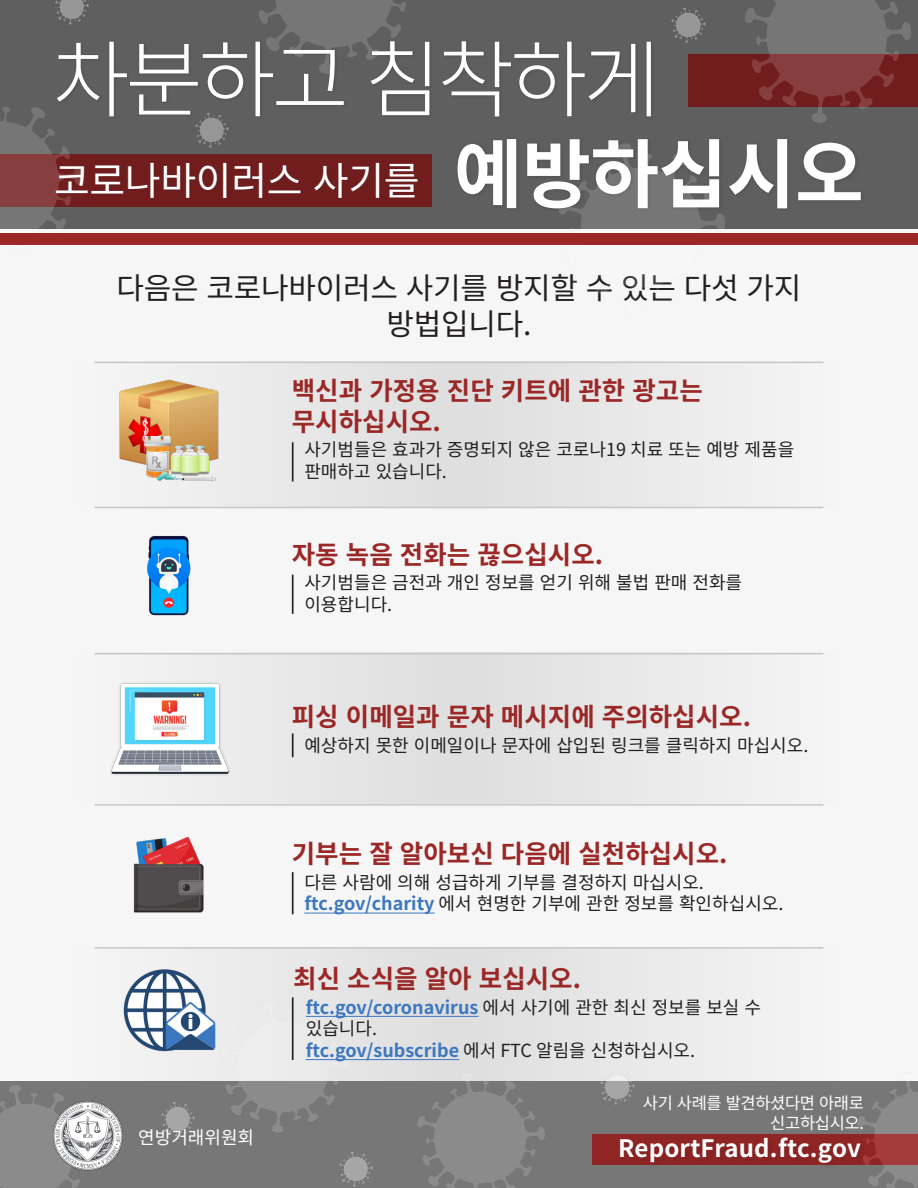
<style>
.page{position:relative;width:918px;height:1188px;background:#f6f6f6}
.page>*{position:absolute;margin:0;border:0;box-sizing:border-box;transform-origin:0 0}
.t1{font:300 84px "Noto Sans KR";letter-spacing:-.05em;color:#fff}
.t2{font:700 75px "Noto Sans KR";letter-spacing:-.01em;color:#fff}
.t3{font:39px "Noto Sans KR";letter-spacing:-.01em;color:#fff}
.t4{font:30px/36px "Noto Sans KR";letter-spacing:-.01em;color:#231f20;text-align:center}
.t5{font:700 25.5px/30.6px "Noto Sans KR";color:#9a2827}
.t6{font:700 24px "Noto Sans KR";letter-spacing:.01em;color:#fff}
.t7{font:18px/21.6px "Noto Sans KR";color:#231f20}
.t8{font:700 18px "Noto Sans KR";color:#3c77c0}
.t9{font:18px "Noto Sans KR";color:#fff}
.t10{font:16.5px/19.8px "Noto Sans KR";letter-spacing:-.02em;color:#fff;text-align:right}
.s1{font-weight:700;color:#3c77c0}
.s2{font-weight:400;color:#231f20}
</style>
<div class="page">
<div style="left:459px;top:653px;width:381px;height:151px;background:#eaeaea"></div>
<div style="left:78px;top:653px;width:381px;height:151px;background:linear-gradient(to right,#f5f5f5,#dedede)"></div>
<div style="left:459px;top:947px;width:381px;height:135px;background:#eaeaea"></div>
<div style="left:78px;top:947px;width:381px;height:135px;background:linear-gradient(to right,#f5f5f5,#dedede)"></div>
<img style="left:147px;top:536px;width:44px;height:80px">
<div style="left:109px;top:681px;width:123px;height:96px;background:#ececec"></div>
<img style="left:108px;top:680px;width:121px;height:97px">
<div style="left:459px;top:362px;width:381px;height:146px;background:#eaeaea"></div>
<div style="left:78px;top:362px;width:381px;height:146px;background:linear-gradient(to right,#f5f5f5,#dedede)"></div>
<hr style="left:292px;top:442px;width:2px;height:40px;background:#231f20">
<hr style="left:292px;top:575px;width:2px;height:39px;background:#231f20">
<img style="left:119px;top:379px;width:100px;height:103px">
<img style="left:133px;top:836px;width:71px;height:77px">
<div style="left:0;top:1081px;width:918px;height:107px;background:#777"></div>
<img style="left:857px;top:1081px;width:61px;height:107px">
<img style="left:216px;top:997px;width:137px;height:136px">
<img style="left:0;top:1080px;width:98px;height:108px">
<img style="left:412px;top:1067px;width:133px;height:121px">
<img style="left:161px;top:1102px;width:34px;height:35px">
<img style="left:600px;top:1069px;width:35px;height:36px">
<img style="left:339px;top:1152px;width:34px;height:35px">
<img style="left:49px;top:1098px;width:74px;height:75px">
<svg style="left:593px;top:1134px;width:325px;height:31px;background:#982f2e"></svg>
<div style="left:619px;top:1136px;width:248px;height:34px;background:#231f20;opacity:.15"></div>
<div style="left:0;top:0;width:918px;height:229px;background:#5f5f5f"></div>
<div style="left:0;top:154px;width:432px;height:53px;background:#721d1d"></div>
<div style="left:688px;top:54px;width:230px;height:52px;background:#721d1d"></div>
<img style="left:259px;top:0;width:147px;height:74px">
<img style="left:552px;top:143px;width:179px;height:91px">
<img style="left:739px;top:0;width:179px;height:123px">
<img style="left:0;top:107px;width:90px;height:127px">
<img style="left:195px;top:113px;width:34px;height:35px">
<img style="left:671px;top:8px;width:35px;height:35px">
<img style="left:55px;top:0;width:34px;height:25px">
<div style="left:0;top:234px;width:918px;height:11px;background:#9a2827"></div>
<img style="left:121px;top:968px;width:96px;height:84px">
<hr style="left:306px;top:1016px;width:172px;height:1px;background:#3c77c0">
<hr style="left:306px;top:1059px;width:153px;height:1px;background:#3c77c0">
<hr style="left:94px;top:362px;width:730px;height:1px;background:#c7c7c7">
<hr style="left:94px;top:507px;width:730px;height:1px;background:#c7c7c7">
<hr style="left:94px;top:653px;width:730px;height:1px;background:#c7c7c7">
<hr style="left:94px;top:804px;width:730px;height:2px;background:#c7c7c7">
<hr style="left:94px;top:947px;width:730px;height:2px;background:#c7c7c7">
<hr style="left:304px;top:913px;width:131px;height:1px;background:#3c77c0">
<hr style="left:292px;top:733px;width:2px;height:24px;background:#231f20">
<hr style="left:292px;top:872px;width:2px;height:42px;background:#231f20">
<hr style="left:292px;top:997px;width:2px;height:63px;background:#231f20">
<p class="t1" style="left:52px;top:32px;width:610px">차분하고 침착하게</p>
<p class="t3" style="left:54px;top:158px;width:367px">코로나바이러스 사기를</p>
<p class="t2" style="left:454px;top:132px;width:412px">예방하십시오</p>
<p class="t4" style="left:117px;top:270px;width:686px">다음은 코로나바이러스 사기를 방지할 수 있는 다섯 가지 방법입니다.</p>
<p class="t5" style="left:292px;top:376px;width:413px">백신과 가정용 진단 키트에 관한 광고는 무시하십시오.</p>
<p class="t7" style="left:304px;top:439px;width:491px">사기범들은 효과가 증명되지 않은 코로나19 치료 또는 예방 제품을 판매하고 있습니다.</p>
<p class="t5" style="left:292px;top:540px;width:313px">자동 녹음 전화는 끊으십시오.</p>
<p class="t7" style="left:304px;top:572px;width:439px">사기범들은 금전과 개인 정보를 얻기 위해 불법 판매 전화를 이용합니다.</p>
<p class="t5" style="left:292px;top:702px;width:461px">피싱 이메일과 문자 메시지에 주의하십시오.</p>
<p class="t7" style="left:304px;top:735px;width:505px">예상하지 못한 이메일이나 문자에 삽입된 링크를 클릭하지 마십시오.</p>
<p class="t5" style="left:292px;top:839px;width:437px">기부는 잘 알아보신 다음에 실천하십시오.</p>
<p class="t7" style="left:304px;top:872px;width:481px">다른 사람에 의해 성급하게 기부를 결정하지 마십시오. <span class="s1">ftc.gov/charity</span> 에서 현명한 기부에 관한 정보를 확인하십시오.</p>
<p class="t9" style="left:138px;top:1127px;width:117px">연방거래위원회</p>
<p class="t5" style="left:293px;top:964px;width:289px">최신 소식을 알아 보십시오.</p>
<p class="t7" style="left:306px;top:997px;width:457px"><span class="s1">ftc.gov/coronavirus</span> 에서 사기에 관한 최신 정보를 보실 수 있습니다.</p>
<p class="t8" style="left:306px;top:1040px;width:391px">ftc.gov/subscribe <span class="s2">에서 FTC 알림을 신청하십시오.</span></p>
<p class="t10" style="left:643px;top:1093px;width:223px">사기 사례를 발견하셨다면 아래로 신고하십시오.</p>
<p class="t6" style="left:618px;top:1135px;width:244px">ReportFraud.ftc.gov</p>
</div>
